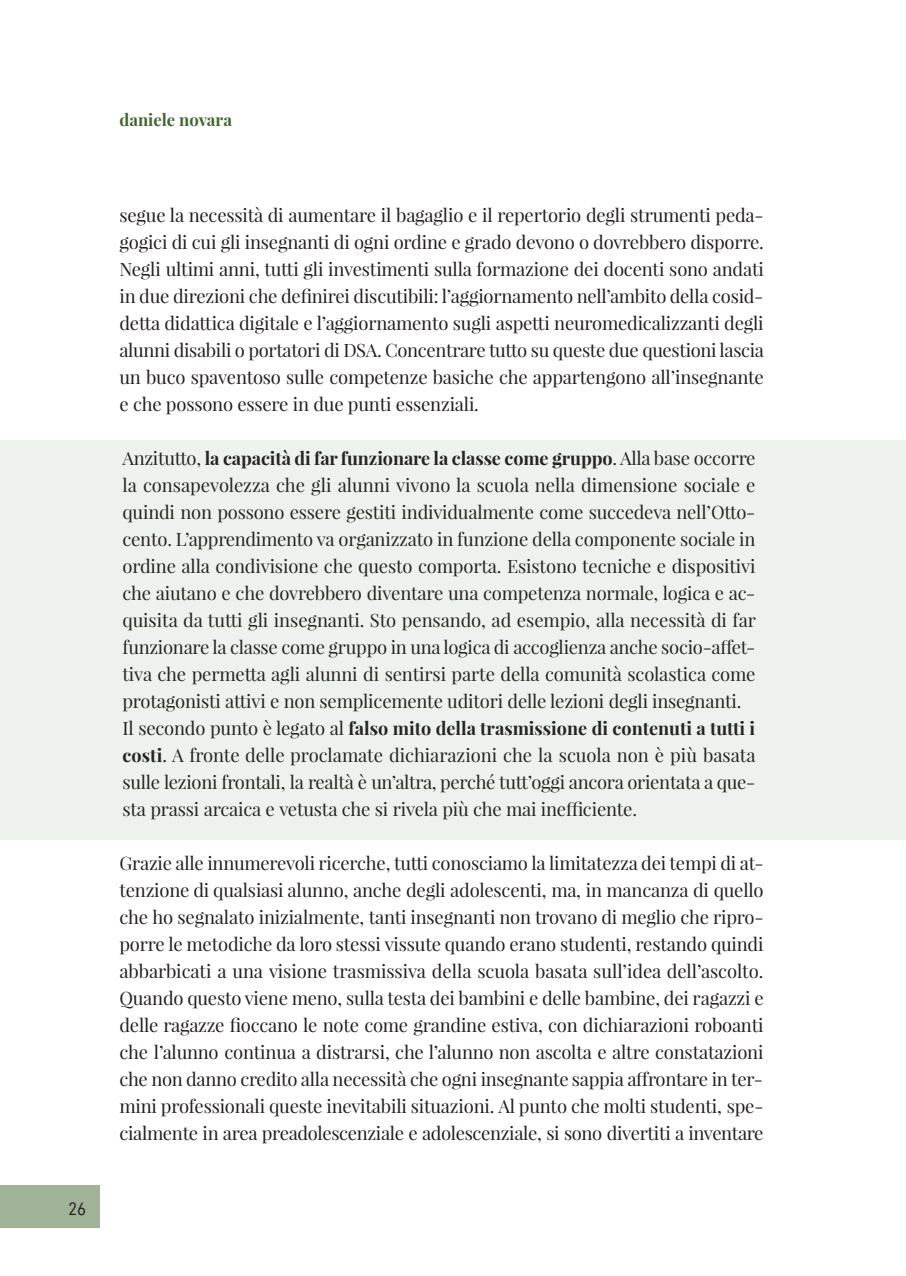
<style>
.page{position:relative;width:906px;height:1276px;background:#fff}
.page>*{position:absolute;margin:0;border:0;box-sizing:border-box;transform-origin:0 0}
.t1{font:18.15px "D DIN";color:#231f20}
.t2{font:18px/27px "Playfair Display";letter-spacing:-.015em;color:#231f20;text-align:justify}
.t3{font:700 16.65px "Playfair Display";color:#426530}
.s1{font-weight:700}
</style>
<div class="page">
<div style="left:0;top:440px;width:906px;height:400px;background:#eef1ed"></div>
<div style="left:0;top:1185px;width:100px;height:42px;background:#a0b297"></div>
<p class="t1" style="left:69px;top:1200px;width:19px">26</p>
<p class="t3" style="left:119px;top:108px;width:114px">daniele novara</p>
<p class="t2" style="left:119px;top:203px;width:646px">segue la necessità di aumentare il bagaglio e il repertorio degli strumenti peda&shy;gogici di cui gli insegnanti di ogni ordine e grado devono o dovrebbero disporre.<br>Negli ultimi anni, tutti gli investimenti sulla formazione dei docenti sono andati in due direzioni che definirei discutibili: l’aggiornamento nell’ambito della cosid&shy;detta didattica digitale e l’aggiornamento sugli aspetti neuromedicalizzanti degli alunni disabili o portatori di DSA. Concentrare tutto su queste due questioni lascia un buco spaventoso sulle competenze basiche che appartengono all’insegnante e che possono essere in due punti essenziali.</p>
<p class="t2" style="left:122px;top:446px;width:635px">Anzitutto, <span class="s1">la capacità di far funzionare la classe come gruppo</span>. Alla base occorre la consapevolezza che gli alunni vivono la scuola nella dimensione sociale e quindi non possono essere gestiti individualmente come succedeva nell’Otto&shy;cento. L’apprendimento va organizzato in funzione della componente sociale in ordine alla condivisione che questo comporta. Esistono tecniche e dispositivi che aiutano e che dovrebbero diventare una competenza normale, logica e ac&shy;quisita da tutti gli insegnanti. Sto pensando, ad esempio, alla necessità di far funzionare la classe come gruppo in una logica di accoglienza anche socio-affet&shy;tiva che permetta agli alunni di sentirsi parte della comunità scolastica come protagonisti attivi e non semplicemente uditori delle lezioni degli insegnanti.</p>
<p class="t2" style="left:122px;top:716px;width:634px">Il secondo punto è legato al <span class="s1">falso mito della trasmissione di contenuti a tutti i costi</span>. A fronte delle proclamate dichiarazioni che la scuola non è più basata sulle lezioni frontali, la realtà è un’altra, perché tutt’oggi ancora orientata a que&shy;sta prassi arcaica e vetusta che si rivela più che mai inefficiente.</p>
<p class="t2" style="left:119px;top:851px;width:646px">Grazie alle innumerevoli ricerche, tutti conosciamo la limitatezza dei tempi di at&shy;tenzione di qualsiasi alunno, anche degli adolescenti, ma, in mancanza di quello che ho segnalato inizialmente, tanti insegnanti non trovano di meglio che ripro&shy;porre le metodiche da loro stessi vissute quando erano studenti, restando quindi abbarbicati a una visione trasmissiva della scuola basata sull’idea dell’ascolto.<br>Quando questo viene meno, sulla testa dei bambini e delle bambine, dei ragazzi e delle ragazze fioccano le note come grandine estiva, con dichiarazioni roboanti che l’alunno continua a distrarsi, che l’alunno non ascolta e altre constatazioni che non danno credito alla necessità che ogni insegnante sappia affrontare in ter&shy;mini professionali queste inevitabili situazioni. Al punto che molti studenti, spe&shy;cialmente in area preadolescenziale e adolescenziale, si sono divertiti a inventare</p>
</div>
